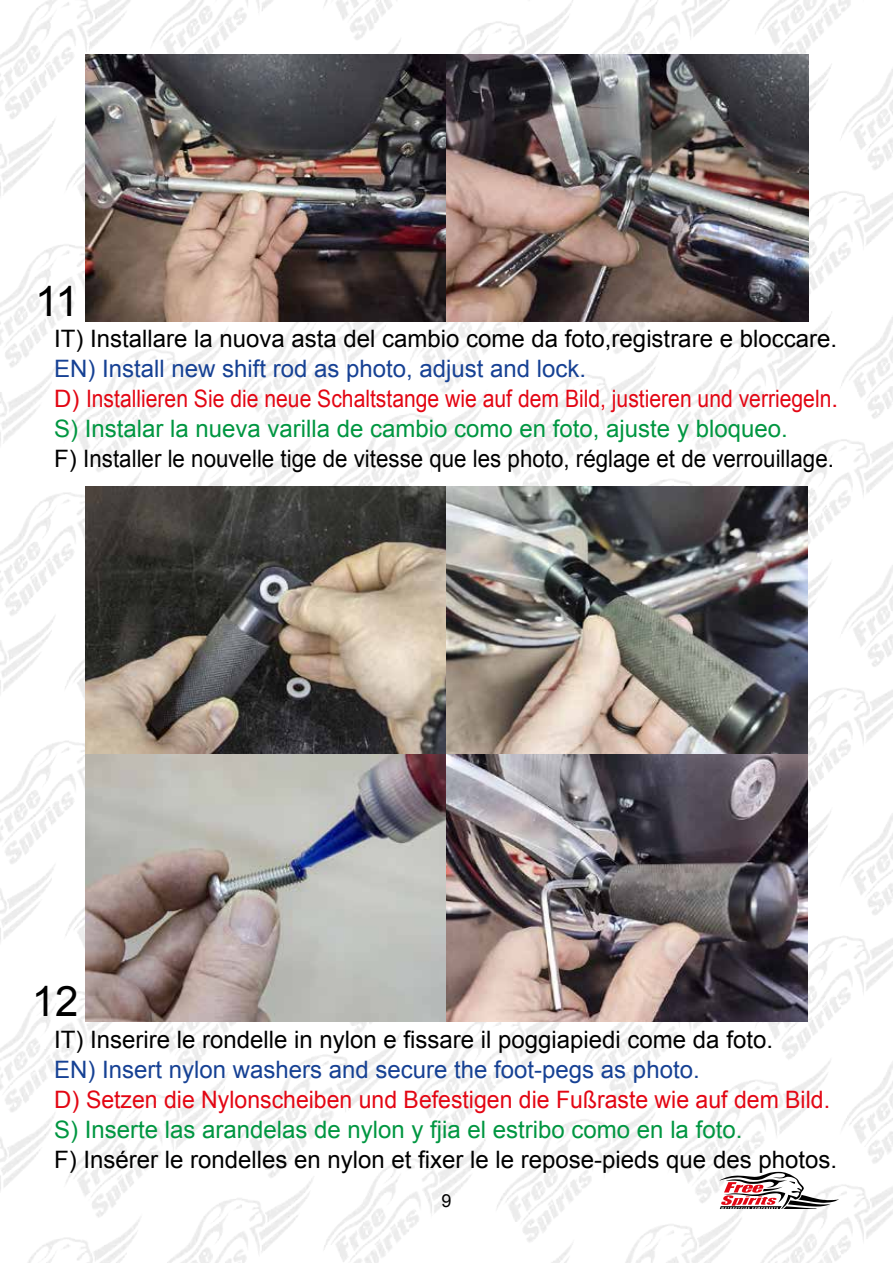
<style>
.page{position:relative;width:893px;height:1263px;background:#fff}
.page>*{position:absolute;margin:0;border:0;box-sizing:border-box;transform-origin:0 0}
.t1{font:42px "Arial";color:#000}
.t2{font:24px "Arial";color:#000}
.t3{font:24px "Arial";color:#e30613}
.t4{font:24px "Arial";color:#009641}
.t5{font:24px "Arial";color:#164194}
.t6{font:18px "Arial";color:#000}
</style>
<div class="page">
<img style="left:0;top:0;width:893px;height:1262px">
<svg style="left:719px;top:1172px;width:120px;height:37px"></svg>
<img style="left:85px;top:486px;width:723px;height:536px">
<img style="left:85px;top:54px;width:723px;height:268px">
<h1 class="t1" style="left:35px;top:274px;width:45px">11</h1>
<p class="t2" style="left:54px;top:323px;width:784px">IT) Installare la nuova asta del cambio come da foto,registrare e bloccare.</p>
<p class="t5" style="left:54px;top:353px;width:534px">EN) Install new shift rod as photo, adjust and lock.</p>
<p class="t3" style="left:54px;top:383px;width:786px">D) Installieren Sie die neue Schaltstange wie auf dem Bild, justieren und verriegeln.</p>
<p class="t4" style="left:54px;top:413px;width:735px">S) Instalar la nueva varilla de cambio como en foto, ajuste y bloqueo.</p>
<p class="t2" style="left:54px;top:443px;width:781px">F) Installer le nouvelle tige de vitesse que les photo, réglage et de verrouillage.</p>
<h1 class="t1" style="left:32px;top:974px;width:48px">12</h1>
<p class="t2" style="left:54px;top:1024px;width:720px">IT) Inserire le rondelle in nylon e fissare il poggiapiedi come da foto.</p>
<p class="t5" style="left:54px;top:1054px;width:647px">EN) Insert nylon washers and secure the foot-pegs as photo.</p>
<p class="t3" style="left:54px;top:1084px;width:778px">D) Setzen die Nylonscheiben und Befestigen die Fußraste wie auf dem Bild.</p>
<p class="t4" style="left:54px;top:1114px;width:690px">S) Inserte las arandelas de nylon y fjia el estribo como en la foto.</p>
<p class="t2" style="left:54px;top:1144px;width:785px">F) Insérer le rondelles en nylon et fixer le le repose-pieds que des photos.</p>
<p class="t6" style="left:441px;top:1189px;width:12px">9</p>
</div>
